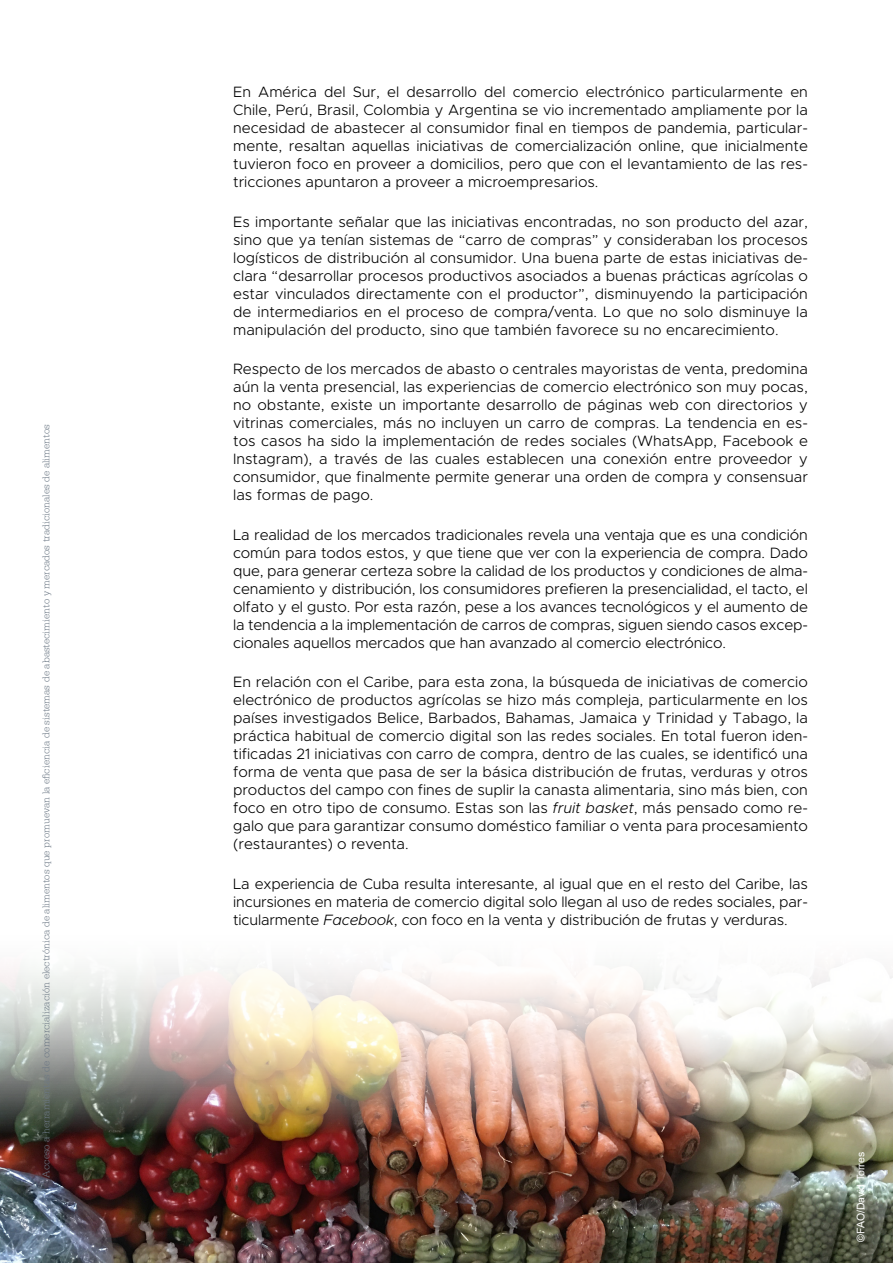
<style>
.page{position:relative;width:893px;height:1263px;background:#fff}
.page>*{position:absolute;margin:0;border:0;box-sizing:border-box;transform-origin:0 0}
.TEXTO_CENTRAL{font:300 15px/18px "Metropolis";color:#000;text-align:justify}
.t1{font:300 10.5px "Serifa Std";color:#6c7885}
.t2{font:10.5px "Arial";letter-spacing:-.005em;color:#fff}
.s1{font-style:italic}
</style>
<div class="page">
<img style="left:0;top:966px;width:893px;height:297px">
<p class="t1" style="left:40px;top:1177px;width:755px;rotate:-90deg">Acceso a herramientas de comercialización electrónica de alimentos que promuevan la eficiencia de sistemas de abastecimiento y mercados tradicionales de alimentos</p>
<p class="TEXTO_CENTRAL" style="left:233px;top:83px;width:576px">En América del Sur, el desarrollo del comercio electrónico particularmente en Chile, Perú, Brasil, Colombia y Argentina se vio incrementado ampliamente por la necesidad de abastecer al consumidor final en tiempos de pandemia, particular&shy;mente, resaltan aquellas iniciativas de comercialización online, que inicialmente tuvieron foco en proveer a domicilios, pero que con el levantamiento de las res&shy;tricciones apuntaron a proveer a microempresarios.</p>
<p class="TEXTO_CENTRAL" style="left:233px;top:212px;width:576px">Es importante señalar que las iniciativas encontradas, no son producto del azar, sino que ya tenían sistemas de “carro de compras” y consideraban los procesos logísticos de distribución al consumidor. Una buena parte de estas iniciativas de&shy;clara “desarrollar procesos productivos asociados a buenas prácticas agrícolas o estar vinculados directamente con el productor”, disminuyendo la participación de intermediarios en el proceso de compra/venta. Lo que no solo disminuye la manipulación del producto, sino que también favorece su no encarecimiento.</p>
<p class="TEXTO_CENTRAL" style="left:233px;top:360px;width:576px">Respecto de los mercados de abasto o centrales mayoristas de venta, predomina aún la venta presencial, las experiencias de comercio electrónico son muy pocas, no obstante, existe un importante desarrollo de páginas web con directorios y vitrinas comerciales, más no incluyen un carro de compras. La tendencia en es&shy;tos casos ha sido la implementación de redes sociales (WhatsApp, Facebook e Instagram), a través de las cuales establecen una conexión entre proveedor y consumidor, que finalmente permite generar una orden de compra y consensuar las formas de pago.</p>
<p class="TEXTO_CENTRAL" style="left:233px;top:526px;width:576px">La realidad de los mercados tradicionales revela una ventaja que es una condición común para todos estos, y que tiene que ver con la experiencia de compra. Dado que, para generar certeza sobre la calidad de los productos y condiciones de alma&shy;cenamiento y distribución, los consumidores prefieren la presencialidad, el tacto, el olfato y el gusto. Por esta razón, pese a los avances tecnológicos y el aumento de la tendencia a la implementación de carros de compras, siguen siendo casos excep&shy;cionales aquellos mercados que han avanzado al comercio electrónico.</p>
<p class="TEXTO_CENTRAL" style="left:233px;top:673px;width:576px">En relación con el Caribe, para esta zona, la búsqueda de iniciativas de comercio electrónico de productos agrícolas se hizo más compleja, particularmente en los países investigados Belice, Barbados, Bahamas, Jamaica y Trinidad y Tabago, la práctica habitual de comercio digital son las redes sociales. En total fueron iden&shy;tificadas 21 iniciativas con carro de compra, dentro de las cuales, se identificó una forma de venta que pasa de ser la básica distribución de frutas, verduras y otros productos del campo con fines de suplir la canasta alimentaria, sino más bien, con foco en otro tipo de consumo. Estas son las <span class="s1">fruit basket</span>, más pensado como re&shy;galo que para garantizar consumo doméstico familiar o venta para procesamiento (restaurantes) o reventa.</p>
<p class="TEXTO_CENTRAL" style="left:233px;top:875px;width:576px">La experiencia de Cuba resulta interesante, al igual que en el resto del Caribe, las incursiones en materia de comercio digital solo llegan al uso de redes sociales, par&shy;ticularmente <span class="s1">Facebook</span>, con foco en la venta y distribución de frutas y verduras.</p>
<p class="t2" style="left:853px;top:1242px;width:91px;rotate:-90deg">©FAO/David Torres</p>
</div>
